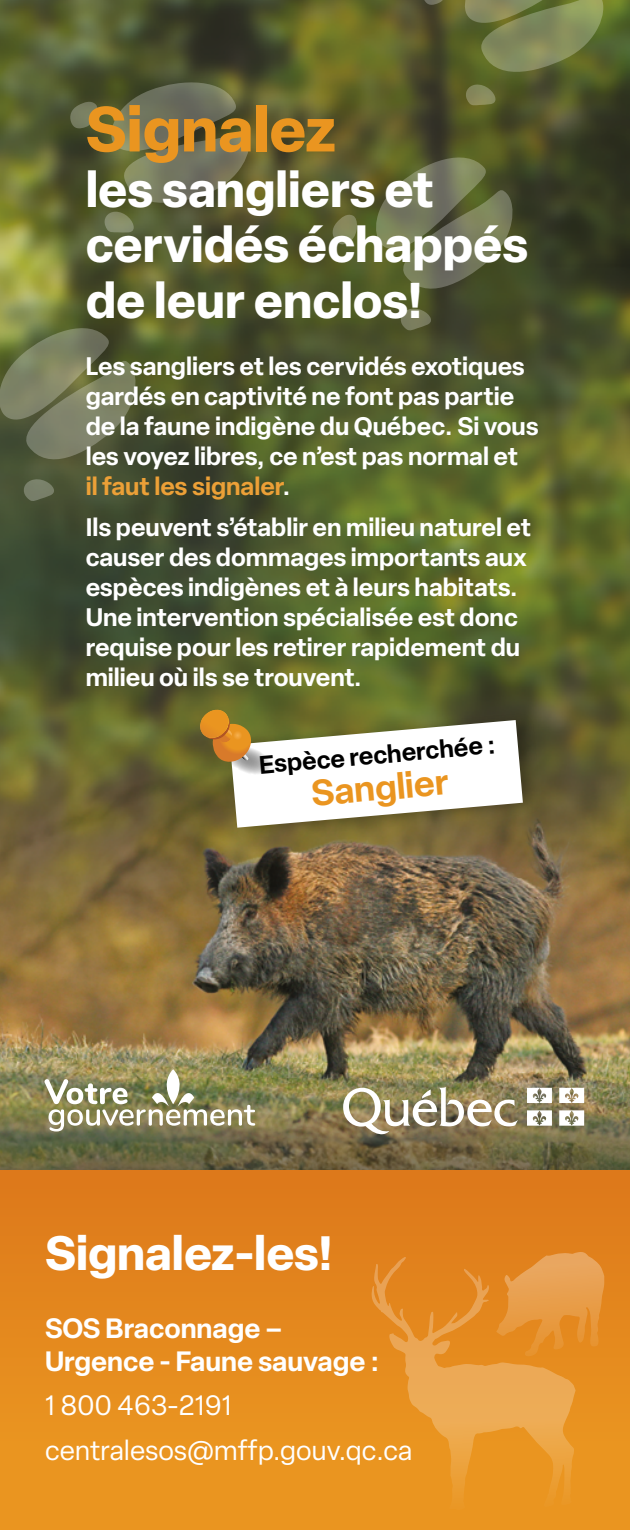
<style>
.page{position:relative;width:630px;height:1530px;background:#fff}
.page>*{position:absolute;margin:0;border:0;box-sizing:border-box;transform-origin:0 0}
.t1{font:700 62.75px "Elza";color:#ea9520}
.t2{font:700 49.5px/55.5px "Elza";color:#fff}
.t3{font:700 47.5px "Elza";color:#fff}
.t4{font:600 36px "Elza";color:#ea9520}
.t5{font:27.5px "Elza";letter-spacing:.01em;color:#fff}
.t6{font:600 27.5px/33px "Elza";color:#fff}
.t7{font:600 25px/30px "Elza";color:#fff}
.t8{font:600 25px "Elza";color:#000}
.s1{color:#eca037}
</style>
<div class="page">
<div style="left:0;top:1170px;width:630px;height:360px;background:linear-gradient(to bottom,#dd791b,#ec9a21)"></div>
<img style="left:0;top:0;width:630px;height:1169px">
<svg style="left:343px;top:1087px;width:175px;height:48px"></svg>
<svg style="left:527px;top:1088px;width:25px;height:15px"></svg>
<svg style="left:559px;top:1088px;width:25px;height:15px"></svg>
<svg style="left:527px;top:1110px;width:25px;height:16px"></svg>
<svg style="left:559px;top:1110px;width:25px;height:16px"></svg>
<svg style="left:44px;top:1069px;width:211px;height:63px"></svg>
<div style="left:229px;top:713px;width:312px;height:127px;background:#000;opacity:.23"></div>
<svg style="left:198px;top:708px;width:325px;height:120px"></svg>
<svg style="left:69px;top:78px;width:184px;height:156px;background:#5f6242"></svg>
<svg style="left:421px;top:0;width:31px;height:6px"></svg>
<svg style="left:461px;top:0;width:147px;height:106px;background:#6c7440"></svg>
<svg style="left:0;top:317px;width:140px;height:185px;background:#656c4a"></svg>
<svg style="left:331px;top:213px;width:28px;height:33px"></svg>
<svg style="left:373px;top:147px;width:144px;height:184px;background:#5f653e"></svg>
<svg style="left:371px;top:1257px;width:205px;height:254px;background:#e89730"></svg>
<svg style="left:496px;top:1252px;width:108px;height:104px;background:#e69539"></svg>
<svg style="left:0;top:1169px;width:630px;height:2px"></svg>
<h1 class="t1" style="left:86px;top:84px;width:252px">Signalez</h1>
<h1 class="t2" style="left:86px;top:160px;width:444px">les sangliers et cervidés échappés de leur enclos!</h1>
<h2 class="t7" style="left:86px;top:350px;width:455px">Les sangliers et les cervidés exotiques gardés en captivité ne font pas partie de la faune indigène du Québec. Si vous les voyez libres, ce n’est pas normal et<br><span class="s1">il faut les signaler</span>.</h2>
<h2 class="t7" style="left:86px;top:512px;width:447px">Ils peuvent s’établir en milieu naturel et causer des dommages importants aux espèces indigènes et à leurs habitats.<br>Une intervention spécialisée est donc requise pour les retirer rapidement du milieu où ils se trouvent.</h2>
<h2 class="t8" style="left:258px;top:747px;width:238px;rotate:-5deg">Espèce recherchée :</h2>
<h2 class="t4" style="left:309px;top:768px;width:139px;rotate:-5deg">Sanglier</h2>
<h1 class="t3" style="left:45px;top:1219px;width:288px">Signalez-les!</h1>
<h2 class="t6" style="left:45px;top:1311px;width:336px">SOS Braconnage –<br>Urgence - Faune sauvage :</h2>
<h2 class="t5" style="left:45px;top:1388px;width:188px">1 800 463-2191</h2>
<h2 class="t5" style="left:45px;top:1432px;width:369px">centralesos@mffp.gouv.qc.ca</h2>
</div>
